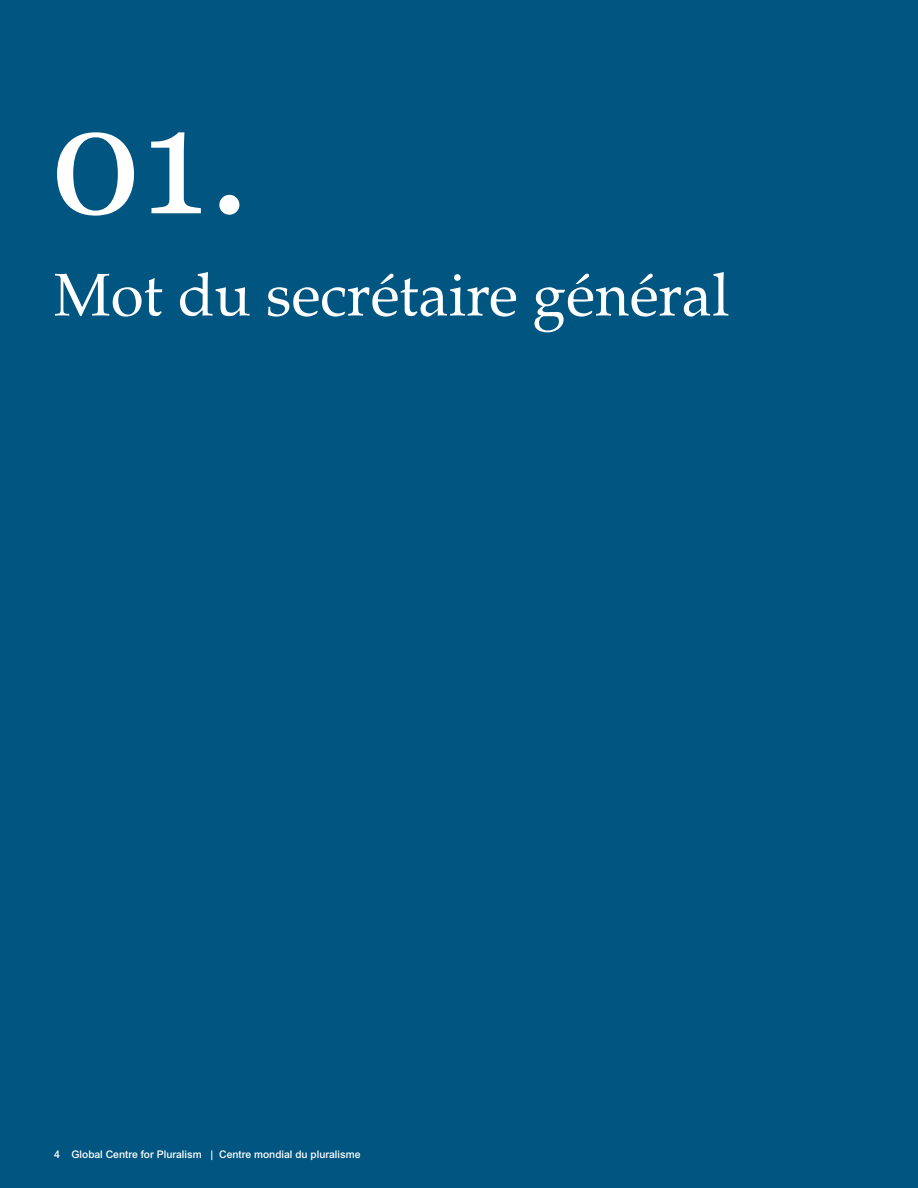
<style>
.page{position:relative;width:918px;height:1188px;background:#005581}
.page>*{position:absolute;margin:0;border:0;box-sizing:border-box;transform-origin:0 0}
.t1{font:150px "Georgia";color:#fff}
.t2{font:60px "Palatino";color:#fff}
.t3{font:500 10.5px "Arial";color:#fff}
</style>
<div class="page">
<h1 class="t1" style="left:50px;top:52px;width:202px">01.</h1>
<h2 class="t2" style="left:54px;top:260px;width:677px">Mot du secrétaire général</h2>
<p class="t3" style="left:54px;top:1149px;width:308px">4 Global Centre for Pluralism | Centre mondial du pluralisme</p>
</div>
